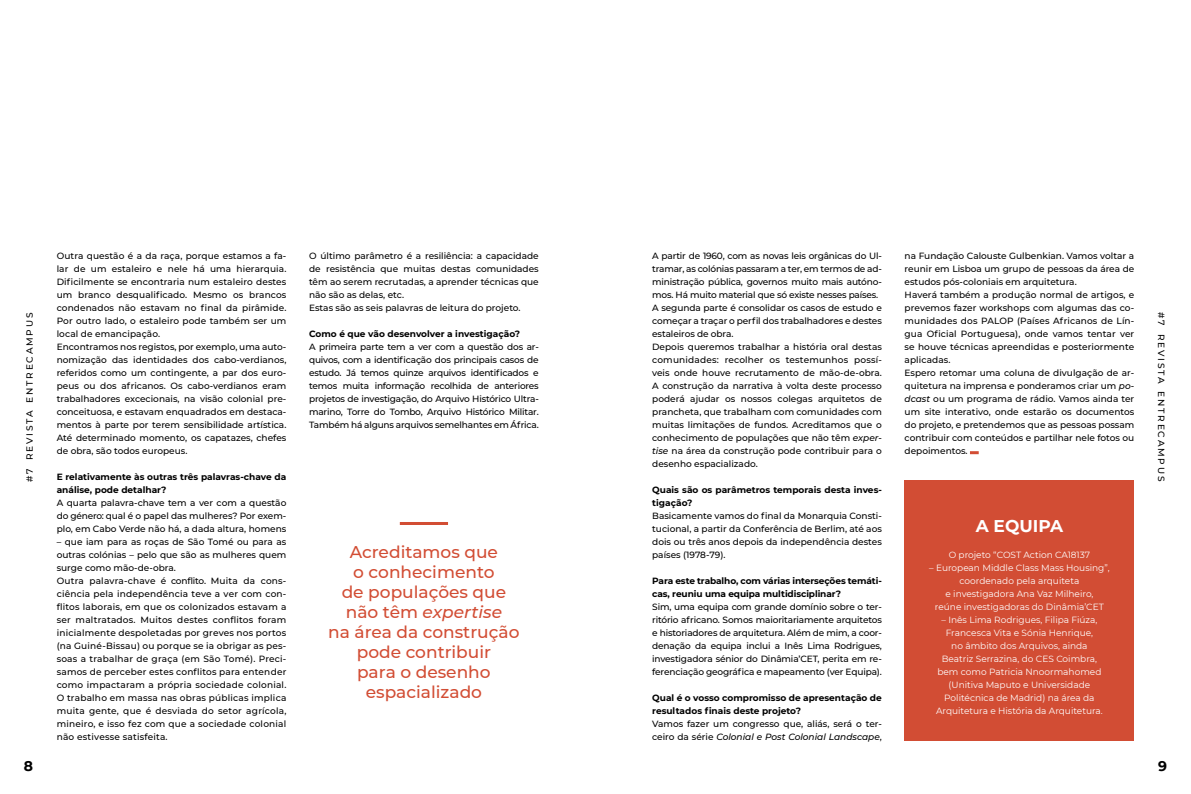
<style>
.page{position:relative;width:1191px;height:794px;background:#fff}
.page>*{position:absolute;margin:0;border:0;box-sizing:border-box;transform-origin:0 0}
.t1{font:500 17px/20px "Montserrat";color:#d24d34;text-align:center}
.t2{font:700 17px "Montserrat";color:#fff}
.t3{font:700 14px "Montserrat";color:#000}
.t4{font:500 9px/13px "Montserrat";color:#000}
.t5{font:500 9px/13px "Montserrat";letter-spacing:.02em;color:#000}
.t6{font:9px/13px "Montserrat";color:#fff;text-align:center}
.t7{font:700 9px/13px "Montserrat";color:#000}
.t8{font:500 9px "Montserrat";letter-spacing:.2em;color:#000}
.s1{font-style:italic}
</style>
<div class="page">
<div style="left:904px;top:480px;width:230px;height:260px;background:#d24d34"></div>
<svg style="left:970px;top:451px;width:8px;height:3px"></svg>
<hr style="left:400px;top:522px;width:48px;height:3px;background:#d24d34">
<p class="t8" style="left:23px;top:482px;width:170px;rotate:-90deg">#7 REVISTA ENTRECAMPUS</p>
<p class="t4" style="left:57px;top:249px;width:231px">Outra questão é a da raça, porque estamos a fa&shy;lar de um estaleiro e nele há uma hierarquia.<br>Dificilmente se encontraria num estaleiro destes um branco desqualificado. Mesmo os brancos condenados não estavam no final da pirâmide.<br>Por outro lado, o estaleiro pode também ser um local de emancipação.<br>Encontramos nos registos, por exemplo, uma auto&shy;nomização das identidades dos cabo-‑verdianos, referidos como um contingente, a par dos euro&shy;peus ou dos africanos. Os cabo-‑verdianos eram trabalhadores excecionais, na visão colonial pre&shy;conceituosa, e estavam enquadrados em destaca&shy;mentos à parte por terem sensibilidade artística.<br>Até determinado momento, os capatazes, chefes de obra, são todos europeus.</p>
<p class="t7" style="left:57px;top:470px;width:231px">E relativamente às outras três palavras-‑chave da análise, pode detalhar?</p>
<p class="t4" style="left:57px;top:496px;width:231px;text-align:justify">A quarta palavra-‑chave tem a ver com a questão do género: qual é o papel das mulheres? Por exem&shy;plo, em Cabo Verde não há, a dada altura, homens</p>
<p class="t5" style="left:57px;top:535px;width:231px">– que iam para as roças de São Tomé ou para as outras colónias – pelo que são as mulheres quem surge como mão-‑de-‑obra.<br>Outra palavra‑chave é conflito. Muita da cons&shy;ciência pela independência teve a ver com con&shy;flitos laborais, em que os colonizados estavam a ser maltratados. Muitos destes conflitos foram inicialmente despoletadas por greves nos portos (na Guiné-‑ Bissau) ou porque se ia obrigar as pes&shy;soas a trabalhar de graça (em São Tomé). Preci&shy;samos de perceber estes conflitos para entender como impactaram a própria sociedade colonial.<br>O trabalho em massa nas obras públicas implica muita gente, que é desviada do setor agrícola, mineiro, e isso fez com que a sociedade colonial não estivesse satisfeita.</p>
<p class="t4" style="left:309px;top:249px;width:231px">O último parâmetro é a resiliência: a capacidade de resistência que muitas destas comunidades têm ao serem recrutadas, a aprender técnicas que não são as delas, etc.<br>Estas são as seis palavras de leitura do projeto.</p>
<p class="t7" style="left:309px;top:327px;width:212px">Como é que vão desenvolver a investigação?</p>
<p class="t4" style="left:309px;top:340px;width:231px;text-align:justify">A primeira parte tem a ver com a questão dos ar&shy;quivos, com a identificação dos principais casos de estudo. Já temos quinze arquivos identificados e temos muita informação recolhida de anteriores projetos de investigação, do Arquivo Histórico Ultra&shy;marino, Torre do Tombo, Arquivo Histórico Militar.<br>Também há alguns arquivos semelhantes em África.</p>
<h1 class="t1" style="left:328px;top:542px;width:193px">Acreditamos que<br>o conhecimento<br>de populações que não têm <span class="s1">expertise<br></span>na área da construção pode contribuir<br>para o desenho espacializado</h1>
<p class="t4" style="left:652px;top:249px;width:231px">A partir de 1960, com as novas leis orgânicas do Ul&shy;tramar, as colónias passaram a ter, em termos de ad&shy;ministração pública, governos muito mais autóno&shy;mos. Há muito material que só existe nesses países.<br>A segunda parte é consolidar os casos de estudo e começar a traçar o perfil dos trabalhadores e destes estaleiros de obra.<br>Depois queremos trabalhar a história oral destas comunidades: recolher os testemunhos possí&shy;veis onde houve recrutamento de mão-‑de-‑obra.<br>A construção da narrativa à volta deste processo poderá ajudar os nossos colegas arquitetos de prancheta, que trabalham com comunidades com muitas limitações de fundos. Acreditamos que o conhecimento de populações que não têm <span class="s1">exper‑ tise</span> na área da construção pode contribuir para o desenho espacializado.</p>
<p class="t7" style="left:652px;top:483px;width:231px">Quais são os parâmetros temporais desta inves&shy;tigação?</p>
<p class="t4" style="left:652px;top:509px;width:231px;text-align:justify">Basicamente vamos do final da Monarquia Consti&shy;tucional, a partir da Conferência de Berlim, até aos dois ou três anos depois da independência destes países (1978-‑79).</p>
<p class="t7" style="left:652px;top:574px;width:231px">Para este trabalho, com várias interseções temáti&shy;cas, reuniu uma equipa multidisciplinar?</p>
<p class="t4" style="left:652px;top:600px;width:231px;text-align:justify">Sim, uma equipa com grande domínio sobre o ter&shy;ritório africano. Somos maioritariamente arquitetos e historiadores de arquitetura. Além de mim, a coor&shy;denação da equipa inclui a I nês Lima Rodrigues, investigadora sénior do Dinâmia’CET, perita em re&shy;ferenciação geográfica e mapeamento (ver Equipa).</p>
<p class="t7" style="left:652px;top:691px;width:231px">Qual é o vosso compromisso de apresentação de resultados finais deste projeto?</p>
<p class="t4" style="left:652px;top:717px;width:231px">Vamos fazer um congresso que, aliás, será o ter&shy;ceiro da série <span class="s1">Colonial e Post Colonial Landscape</span>,</p>
<p class="t4" style="left:904px;top:249px;width:231px">na Fundação Calouste Gulbenkian. Vamos voltar a reunir em Lisboa um grupo de pessoas da área de estudos pós-‑coloniais em arquitetura.<br>Haverá também a produção normal de artigos, e prevemos fazer workshops com algumas das co&shy;munidades dos PALOP (Países Africanos de Lín&shy;gua Oficial Portuguesa), onde vamos tentar ver se houve técnicas apreendidas e posteriormente aplicadas.<br>Espero retomar uma coluna de divulgação de ar&shy;quitetura na imprensa e ponderamos criar um <span class="s1">po‑ dcast</span> ou um programa de rádio. Vamos ainda ter um site interativo, onde estarão os documentos do projeto, e pretendemos que as pessoas possam contribuir com conteúdos e partilhar nele fotos ou depoimentos.</p>
<h1 class="t2" style="left:975px;top:514px;width:89px">A EQUIPA</h1>
<p class="t6" style="left:948px;top:548px;width:143px">O projeto “COST Action CA18137</p>
<p class="t6" style="left:929px;top:561px;width:182px">– European Middle Class Mass Housing”, coordenado pela arquiteta<br>e investigadora Ana Vaz Milheiro,<br>reúne investigadoras do Dinâmia’CET</p>
<p class="t6" style="left:936px;top:613px;width:168px">– Inês Lima Rodrigues, Filipa Fiúza, Francesca Vita e Sónia Henrique,<br>no âmbito dos Arquivos, ainda Beatriz Serrazina, do CES Coimbra, bem como Patricia Nnoormahomed (Unitiva Maputo e Universidade Politécnica de Madrid) na área da Arquitetura e História da Arquitetura.</p>
<p class="t8" style="left:1167px;top:312px;width:170px;rotate:90deg">#7 REVISTA ENTRECAMPUS</p>
<h2 class="t3" style="left:24px;top:755px;width:11px">8</h2>
<h2 class="t3" style="left:1158px;top:755px;width:10px">9</h2>
</div>
